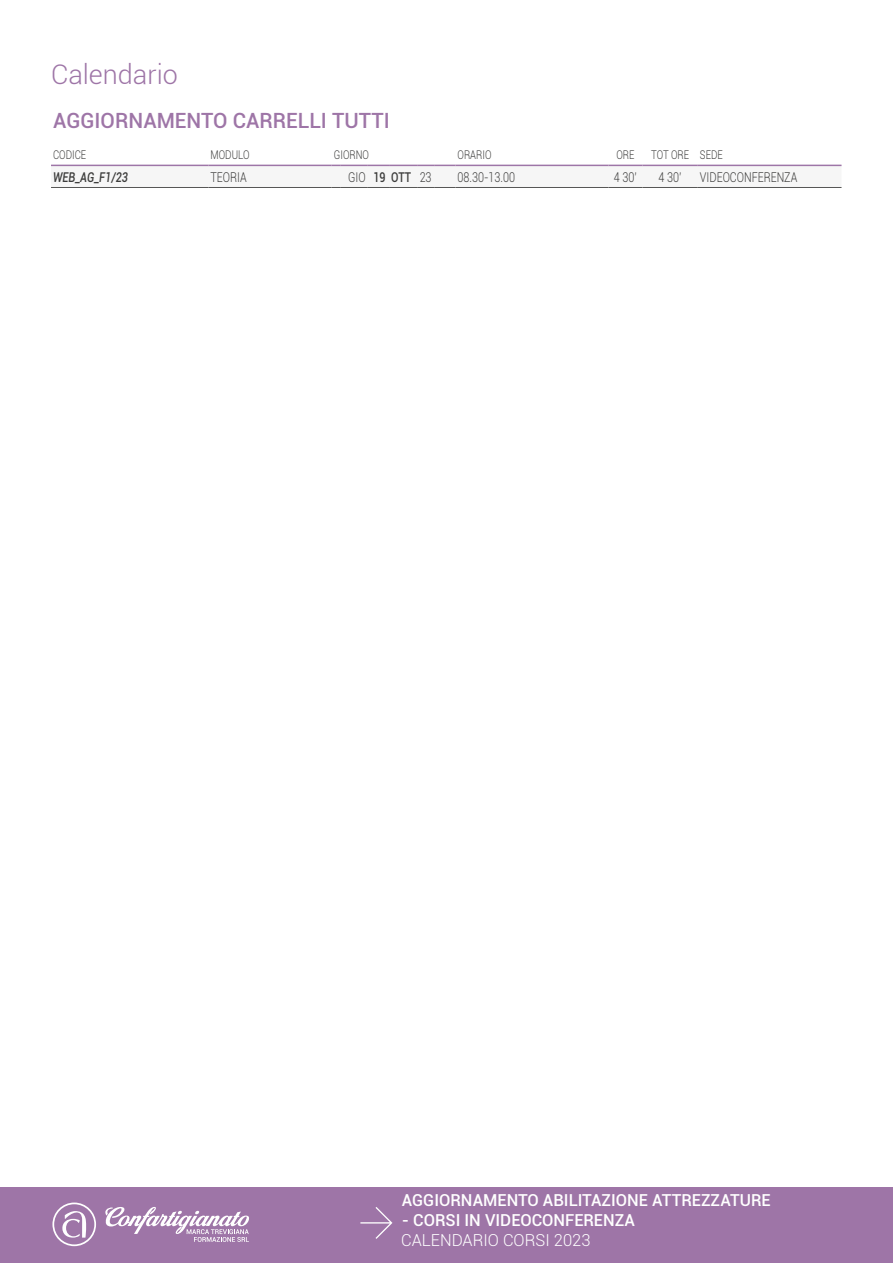
<style>
.page{position:relative;width:893px;height:1263px;background:#fff}
.page>*{position:absolute;margin:0;border:0;box-sizing:border-box;transform-origin:0 0}
.t1{font:300 27px "Roboto";color:#9e75a7}
.t2{font:500 21px "Roboto";color:#9e75a7}
.t3{font:500 16.5px "Roboto";color:#fff}
.t4{font:300 16.5px "Roboto";color:#fff}
.t5{font:300 13.5px "Roboto";color:#3c3c3b;scale:.8 1}
.t6{font:italic 500 13.5px "Roboto";color:#3c3c3b;scale:.8 1}
.t7{font:300 12px "Roboto";color:#3c3c3b;scale:.8 1}
.s1{font-weight:500}
</style>
<div class="page">
<div style="left:0;top:1187px;width:893px;height:76px;background:#9e75a7"></div>
<svg style="left:360px;top:1207px;width:32px;height:32px"></svg>
<svg style="left:52px;top:1202px;width:44px;height:44px"></svg>
<svg style="left:105px;top:1207px;width:144px;height:35px"></svg>
<svg style="left:51px;top:165px;width:790px;height:23px"></svg>
<hr style="left:455px;top:187px;width:153px;height:1px;background:#575756">
<hr style="left:608px;top:187px;width:34px;height:1px;background:#575756">
<hr style="left:642px;top:187px;width:56px;height:1px;background:#575756">
<hr style="left:698px;top:187px;width:143px;height:1px;background:#575756">
<h1 class="t1" style="left:51px;top:56px;width:128px">Calendario</h1>
<p class="t2" style="left:53px;top:105px;width:338px">AGGIORNAMENTO CARRELLI TUTTI</p>
<p class="t7" style="left:53px;top:146px;width:43px">CODICE</p>
<p class="t7" style="left:210px;top:146px;width:50px">MODULO</p>
<p class="t7" style="left:334px;top:146px;width:45px">GIORNO</p>
<p class="t7" style="left:458px;top:146px;width:44px">ORARIO</p>
<p class="t7" style="left:616px;top:146px;width:24px">ORE</p>
<p class="t7" style="left:651px;top:146px;width:91px">TOT ORE SEDE</p>
<p class="t6" style="left:53px;top:167px;width:95px">WEB_AG_F1/23</p>
<p class="t5" style="left:210px;top:167px;width:47px">TEORIA</p>
<p class="t5" style="left:348px;top:167px;width:106px">GIO <span class="s1">19 OTT</span> 23</p>
<p class="t5" style="left:458px;top:167px;width:73px">08.30-13.00</p>
<p class="t5" style="left:614px;top:167px;width:30px">4 30’</p>
<p class="t5" style="left:659px;top:167px;width:30px">4 30’</p>
<p class="t5" style="left:700px;top:167px;width:123px">VIDEOCONFERENZA</p>
<p class="t3" style="left:402px;top:1188px;width:370px">AGGIORNAMENTO ABILITAZIONE ATTREZZATURE</p>
<p class="t3" style="left:402px;top:1208px;width:235px">- CORSI IN VIDEOCONFERENZA</p>
<p class="t4" style="left:401px;top:1228px;width:191px">CALENDARIO CORSI 2023</p>
</div>
